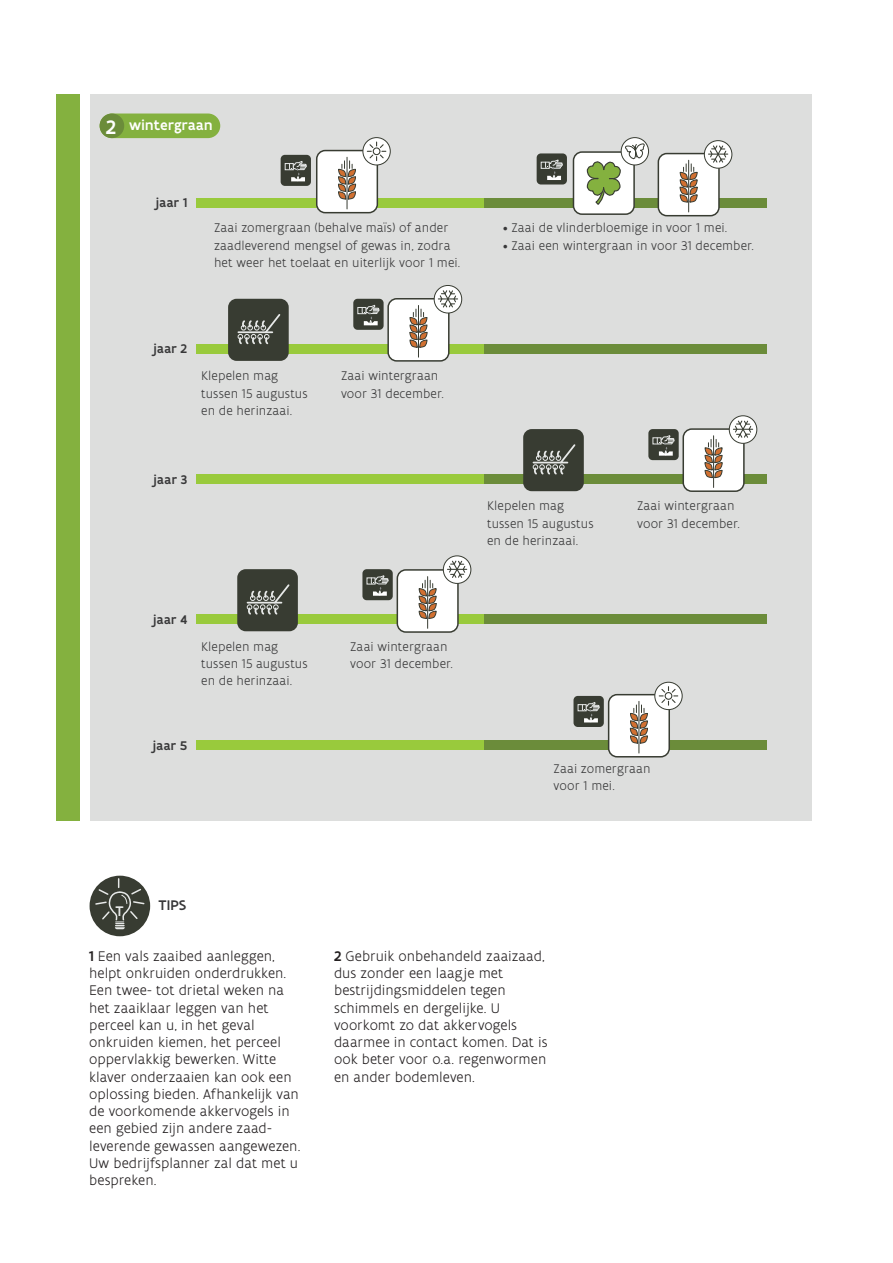
<style>
.page{position:relative;width:893px;height:1263px;background:#fff}
.page>*{position:absolute;margin:0;border:0;box-sizing:border-box;transform-origin:0 0}
.t1{font:300 15px/17.2px "Flanders Art Sans";color:#231f20}
.t2{font:500 15px "Flanders Art Sans";letter-spacing:.015em;color:#fff}
.t3{font:500 15px "Flanders Art Sans";color:#383839}
.t4{font:500 15px "Flanders Art Sans";color:#e7e9e8}
.t5{font:300 13.5px/17.2px "Flanders Art Sans";letter-spacing:.005em;color:#383839}
.t6{font:500 13.5px "Flanders Art Sans";letter-spacing:.02em;color:#383839}
.s1{font-size:21px}
.s2{font-weight:500}
</style>
<div class="page">
<div style="left:90px;top:95px;width:722px;height:726px;background:#dddedd"></div>
<div style="left:100px;top:114px;width:120px;height:24px;background:#84b13f;border-radius:12px"></div>
<div style="left:100px;top:114px;width:24px;height:24px;background:#6b8c3a;border-radius:50%"></div>
<div style="left:484px;top:198px;width:283px;height:9px;background:#6b8c3a"></div>
<div style="left:197px;top:198px;width:287px;height:9px;background:#99ca3c"></div>
<div style="left:573px;top:152px;width:61px;height:62px;background:#fff;border-radius:9px"></div>
<div style="left:573px;top:151px;width:62px;height:64px;border:2px solid #383c32;border-radius:9px"></div>
<div style="left:484px;top:344px;width:283px;height:9px;background:#6b8c3a"></div>
<div style="left:197px;top:344px;width:287px;height:9px;background:#99ca3c"></div>
<div style="left:484px;top:475px;width:283px;height:9px;background:#6b8c3a"></div>
<div style="left:197px;top:475px;width:287px;height:9px;background:#99ca3c"></div>
<div style="left:484px;top:614px;width:283px;height:10px;background:#6b8c3a"></div>
<div style="left:197px;top:614px;width:287px;height:10px;background:#99ca3c"></div>
<div style="left:484px;top:740px;width:283px;height:10px;background:#6b8c3a"></div>
<div style="left:197px;top:740px;width:287px;height:10px;background:#99ca3c"></div>
<div style="left:317px;top:151px;width:60px;height:62px;background:#fff;border-radius:9px"></div>
<div style="left:316px;top:150px;width:62px;height:63px;border:2px solid #383c32;border-radius:9px"></div>
<hr style="left:347px;top:157px;width:1px;height:52px;background:#383c32">
<svg style="left:338px;top:161px;width:18px;height:39px"></svg>
<div style="left:658px;top:154px;width:61px;height:62px;background:#fff;border-radius:9px"></div>
<div style="left:658px;top:153px;width:62px;height:63px;border:2px solid #383c32;border-radius:9px"></div>
<hr style="left:688px;top:160px;width:1px;height:52px;background:#383c32">
<svg style="left:679px;top:164px;width:19px;height:39px"></svg>
<div style="left:388px;top:299px;width:61px;height:62px;background:#fff;border-radius:9px"></div>
<div style="left:387px;top:298px;width:63px;height:64px;border:2px solid #383c32;border-radius:9px"></div>
<hr style="left:418px;top:305px;width:1px;height:52px;background:#383c32">
<svg style="left:409px;top:309px;width:19px;height:39px"></svg>
<div style="left:683px;top:429px;width:61px;height:62px;background:#fff;border-radius:9px"></div>
<div style="left:682px;top:428px;width:63px;height:64px;border:2px solid #383c32;border-radius:9px"></div>
<hr style="left:713px;top:436px;width:1px;height:51px;background:#383c32">
<svg style="left:704px;top:439px;width:19px;height:40px"></svg>
<div style="left:397px;top:570px;width:61px;height:62px;background:#fff;border-radius:9px"></div>
<div style="left:397px;top:569px;width:62px;height:64px;border:2px solid #383c32;border-radius:9px"></div>
<hr style="left:427px;top:577px;width:1px;height:51px;background:#383c32">
<svg style="left:418px;top:580px;width:19px;height:39px"></svg>
<div style="left:609px;top:695px;width:60px;height:62px;background:#fff;border-radius:9px"></div>
<div style="left:608px;top:694px;width:62px;height:63px;border:2px solid #383c32;border-radius:9px"></div>
<hr style="left:639px;top:701px;width:1px;height:52px;background:#383c32">
<svg style="left:630px;top:705px;width:18px;height:39px"></svg>
<div style="left:56px;top:95px;width:23px;height:726px;background:#84b13f"></div>
<svg style="left:363px;top:138px;width:27px;height:27px"></svg>
<div style="left:363px;top:137px;width:28px;height:28px;border:1px solid #383c32;border-radius:50%"></div>
<svg style="left:367px;top:142px;width:19px;height:19px"></svg>
<div style="left:621px;top:138px;width:27px;height:27px;background:#fff;border-radius:50%"></div>
<div style="left:621px;top:137px;width:28px;height:28px;border:1px solid #383c32;border-radius:50%"></div>
<svg style="left:586px;top:94px;width:59px;height:121px"></svg>
<svg style="left:704px;top:141px;width:28px;height:27px"></svg>
<div style="left:704px;top:140px;width:28px;height:29px;border:1px solid #383c32;border-radius:50%"></div>
<svg style="left:708px;top:144px;width:20px;height:20px"></svg>
<div style="left:281px;top:155px;width:30px;height:31px;background:#383c32;border-radius:4px"></div>
<svg style="left:285px;top:161px;width:21px;height:20px"></svg>
<div style="left:537px;top:153px;width:30px;height:31px;background:#383c32;border-radius:4px"></div>
<svg style="left:541px;top:159px;width:21px;height:21px"></svg>
<div style="left:228px;top:299px;width:61px;height:62px;background:#383c32;border-radius:9px"></div>
<svg style="left:238px;top:314px;width:43px;height:31px"></svg>
<svg style="left:434px;top:285px;width:28px;height:28px"></svg>
<div style="left:434px;top:285px;width:28px;height:28px;border:1px solid #383c32;border-radius:50%"></div>
<svg style="left:438px;top:289px;width:20px;height:19px"></svg>
<div style="left:353px;top:299px;width:31px;height:31px;background:#383c32;border-radius:4px"></div>
<svg style="left:357px;top:304px;width:22px;height:21px"></svg>
<div style="left:523px;top:429px;width:61px;height:62px;background:#383c32;border-radius:9px"></div>
<svg style="left:533px;top:444px;width:43px;height:31px"></svg>
<svg style="left:729px;top:416px;width:28px;height:27px"></svg>
<div style="left:729px;top:415px;width:28px;height:29px;border:1px solid #383c32;border-radius:50%"></div>
<svg style="left:733px;top:420px;width:20px;height:19px"></svg>
<div style="left:648px;top:429px;width:31px;height:31px;background:#383c32;border-radius:4px"></div>
<svg style="left:652px;top:435px;width:22px;height:21px"></svg>
<div style="left:237px;top:569px;width:61px;height:62px;background:#383c32;border-radius:9px"></div>
<svg style="left:247px;top:584px;width:43px;height:31px"></svg>
<svg style="left:443px;top:556px;width:28px;height:27px"></svg>
<div style="left:443px;top:555px;width:28px;height:29px;border:1px solid #383c32;border-radius:50%"></div>
<svg style="left:447px;top:560px;width:20px;height:19px"></svg>
<div style="left:362px;top:569px;width:31px;height:31px;background:#383c32;border-radius:4px"></div>
<svg style="left:366px;top:575px;width:22px;height:21px"></svg>
<div style="left:573px;top:696px;width:31px;height:31px;background:#383c32;border-radius:4px"></div>
<svg style="left:577px;top:702px;width:22px;height:20px"></svg>
<svg style="left:655px;top:682px;width:27px;height:28px"></svg>
<div style="left:654px;top:682px;width:28px;height:28px;border:1px solid #383c32;border-radius:50%"></div>
<svg style="left:659px;top:687px;width:19px;height:18px"></svg>
<div style="left:90px;top:876px;width:60px;height:60px;background:#383c32;border-radius:50%"></div>
<svg style="left:94px;top:879px;width:51px;height:51px"></svg>
<p class="t2" style="left:106px;top:115px;width:108px"><span class="s1">2</span> wintergraan</p>
<p class="t6" style="left:156px;top:194px;width:33px">jaar 1</p>
<p class="t5" style="left:214px;top:219px;width:248px">Zaai zomergraan (behalve maïs) of ander zaadleverend mengsel of gewas in, zodra het weer het toelaat en uiterlijk voor 1 mei.</p>
<p class="t5" style="left:503px;top:219px;width:226px">• Zaai de vlinderbloemige in voor 1 mei.</p>
<p class="t5" style="left:503px;top:236px;width:253px">• Zaai een wintergraan in voor 31 december.</p>
<p class="t6" style="left:153px;top:340px;width:35px">jaar 2</p>
<p class="t5" style="left:201px;top:367px;width:108px">Klepelen mag tussen 15 augustus en de herinzaai.</p>
<p class="t5" style="left:341px;top:367px;width:104px">Zaai wintergraan voor 31 december.</p>
<p class="t6" style="left:154px;top:471px;width:35px">jaar 3</p>
<p class="t6" style="left:153px;top:611px;width:36px">jaar 4</p>
<p class="t5" style="left:201px;top:637px;width:108px">Klepelen mag tussen 15 augustus en de herinzaai.</p>
<p class="t5" style="left:350px;top:637px;width:104px">Zaai wintergraan voor 31 december.</p>
<p class="t6" style="left:153px;top:737px;width:36px">jaar 5</p>
<p class="t5" style="left:487px;top:497px;width:108px">Klepelen mag tussen 15 augustus en de herinzaai.</p>
<p class="t5" style="left:637px;top:497px;width:104px">Zaai wintergraan voor 31 december.</p>
<p class="t5" style="left:554px;top:760px;width:98px">Zaai zomergraan voor 1 mei.</p>
<p class="t4" style="left:116px;top:902px;width:10px">T</p>
<p class="t3" style="left:159px;top:896px;width:29px">TIPS</p>
<p class="t1" style="left:89px;top:947px;width:213px"><span class="s2">1</span> Een vals zaaibed aanleggen, helpt onkruiden onderdrukken.<br>Een twee- tot drietal weken na het zaaiklaar leggen van het perceel kan u, in het geval onkruiden kiemen, het perceel oppervlakkig bewerken. Witte klaver onderzaaien kan ook een oplossing bieden. Afhankelijk van de voorkomende akkervogels in een gebied zijn andere zaad&shy;leverende gewassen aangewezen.<br>Uw bedrijfsplanner zal dat met u bespreken.</p>
<p class="t1" style="left:334px;top:947px;width:215px"><span class="s2">2</span> Gebruik onbehandeld zaaizaad, dus zonder een laagje met bestrijdingsmiddelen tegen schimmels en dergelijke. U voorkomt zo dat akkervogels daarmee in contact komen. Dat is ook beter voor o.a. regenwormen en ander bodemleven.</p>
</div>
